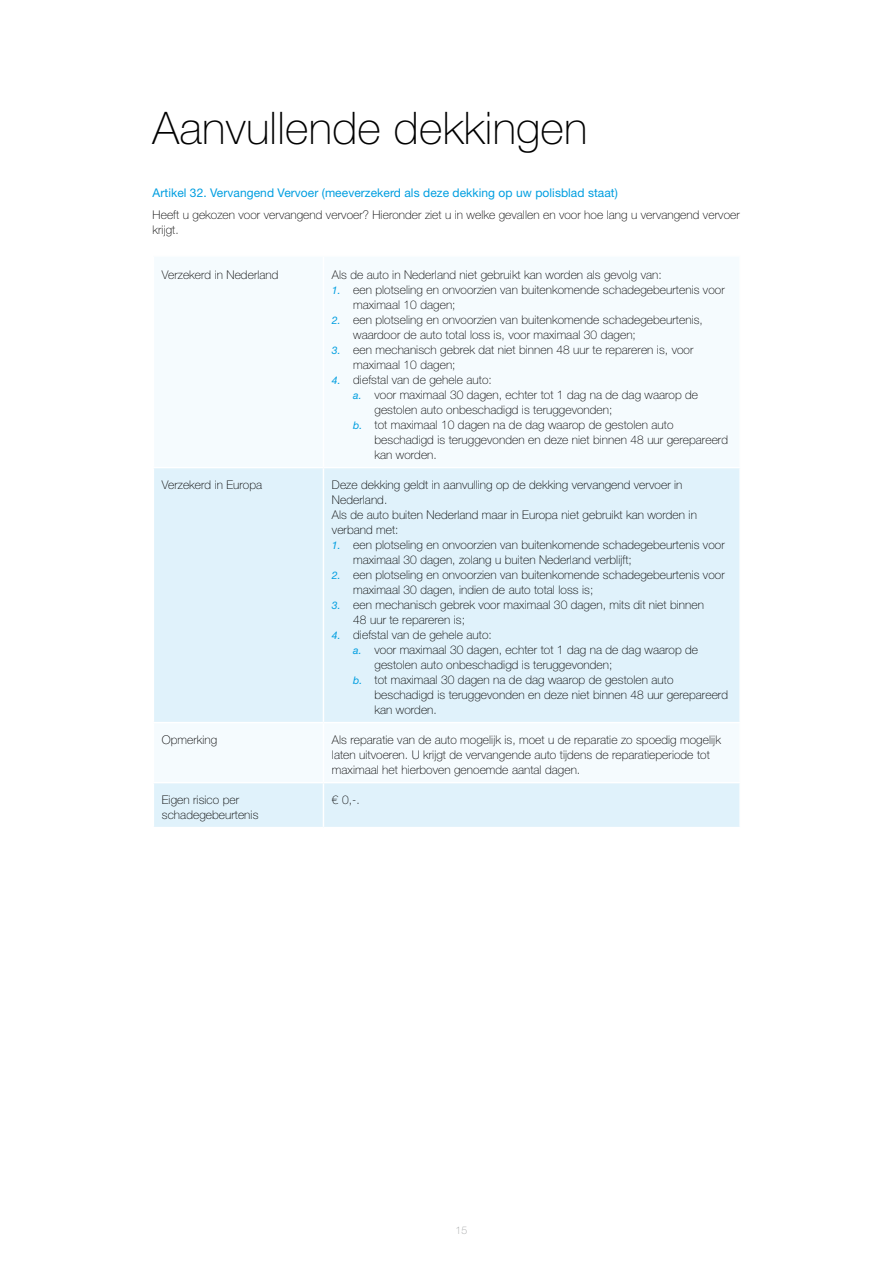
<style>
.page{position:relative;width:893px;height:1263px;background:#fff}
.page>*{position:absolute;margin:0;border:0;box-sizing:border-box;transform-origin:0 0}
.t1{font:100 45px "Helvetica Neue";letter-spacing:.005em;color:#000}
.t2{font:100 12px/15px "Helvetica Neue LT Std";letter-spacing:.005em;color:#000}
.t3{font:12px "Helvetica Neue LT Std";letter-spacing:.005em;color:#009ee0}
.t4{font:100 10.5px "Helvetica Neue LT Std";color:#9c9e9f}
.s1{font-family:"Helvetica Neue";font-weight:400;font-style:italic;font-size:10.5px;color:#009ee0}
</style>
<div class="page">
<svg style="left:154px;top:468px;width:585px;height:359px;fill:#e0f2fb"></svg>
<hr style="left:323px;top:468px;width:1px;height:254px;background:#fff">
<hr style="left:153px;top:722px;width:170px;height:1px;background:#fff">
<hr style="left:323px;top:722px;width:418px;height:1px;background:#fff">
<hr style="left:323px;top:723px;width:1px;height:59px;background:#fff">
<hr style="left:153px;top:782px;width:170px;height:1px;background:#fff">
<hr style="left:323px;top:782px;width:418px;height:1px;background:#fff">
<hr style="left:323px;top:783px;width:1px;height:44px;background:#fff">
<h1 class="t1" style="left:153px;top:103px;width:436px">Aanvullende dekkingen</h1>
<p class="t3" style="left:153px;top:185px;width:467px">Artikel 32. Vervangend Vervoer (meeverzekerd als deze dekking op uw polisblad staat)</p>
<p class="t2" style="left:153px;top:207px;width:589px">Heeft u gekozen voor vervangend vervoer? Hieronder ziet u in welke gevallen en voor hoe lang u vervangend vervoer krijgt.</p>
<p class="t2" style="left:162px;top:267px;width:118px">Verzekerd in Nederland</p>
<p class="t2" style="left:332px;top:267px;width:331px">Als de auto in Nederland niet gebruikt kan worden als gevolg van:</p>
<p class="t2" style="left:353px;top:282px;width:373px;text-indent:-21px"><span class="s1">1.</span> een plotseling en onvoorzien van buitenkomende schadegebeurtenis voor maximaal 10 dagen;</p>
<p class="t2" style="left:353px;top:312px;width:351px;text-indent:-21px"><span class="s1">2.</span> een plotseling en onvoorzien van buitenkomende schadegebeurtenis, waardoor de auto total loss is, voor maximaal 30 dagen;</p>
<p class="t2" style="left:353px;top:342px;width:342px;text-indent:-21px"><span class="s1">3.</span> een mechanisch gebrek dat niet binnen 48 uur te repareren is, voor maximaal 10 dagen;</p>
<p class="t2" style="left:332px;top:372px;width:161px"><span class="s1">4.</span> diefstal van de gehele auto:</p>
<p class="t2" style="left:353px;top:387px;width:346px"><span class="s1">a.</span> voor maximaal 30 dagen, echter tot 1 dag na de dag waarop de</p>
<p class="t2" style="left:374px;top:402px;width:240px">gestolen auto onbeschadigd is teruggevonden;</p>
<p class="t2" style="left:353px;top:417px;width:322px"><span class="s1">b.</span> tot maximaal 10 dagen na de dag waarop de gestolen auto</p>
<p class="t2" style="left:374px;top:432px;width:355px">beschadigd is teruggevonden en deze niet binnen 48 uur gerepareerd</p>
<p class="t2" style="left:374px;top:447px;width:64px">kan worden.</p>
<p class="t2" style="left:162px;top:477px;width:102px">Verzekerd in Europa</p>
<p class="t2" style="left:332px;top:477px;width:366px">Deze dekking geldt in aanvulling op de dekking vervangend vervoer in Nederland.<br>Als de auto buiten Nederland maar in Europa niet gebruikt kan worden in verband met:</p>
<p class="t2" style="left:353px;top:537px;width:373px;text-indent:-21px"><span class="s1">1.</span> een plotseling en onvoorzien van buitenkomende schadegebeurtenis voor maximaal 30 dagen, zolang u buiten Nederland verblijft;</p>
<p class="t2" style="left:353px;top:567px;width:373px;text-indent:-21px"><span class="s1">2.</span> een plotseling en onvoorzien van buitenkomende schadegebeurtenis voor maximaal 30 dagen, indien de auto total loss is;</p>
<p class="t2" style="left:353px;top:597px;width:352px;text-indent:-21px"><span class="s1">3.</span> een mechanisch gebrek voor maximaal 30 dagen, mits dit niet binnen<br>48 uur te repareren is;</p>
<p class="t2" style="left:332px;top:627px;width:161px"><span class="s1">4.</span> diefstal van de gehele auto:</p>
<p class="t2" style="left:353px;top:642px;width:346px"><span class="s1">a.</span> voor maximaal 30 dagen, echter tot 1 dag na de dag waarop de</p>
<p class="t2" style="left:374px;top:657px;width:240px">gestolen auto onbeschadigd is teruggevonden;</p>
<p class="t2" style="left:353px;top:672px;width:322px"><span class="s1">b.</span> tot maximaal 30 dagen na de dag waarop de gestolen auto</p>
<p class="t2" style="left:374px;top:687px;width:355px">beschadigd is teruggevonden en deze niet binnen 48 uur gerepareerd</p>
<p class="t2" style="left:374px;top:702px;width:64px">kan worden.</p>
<p class="t2" style="left:162px;top:732px;width:57px">Opmerking</p>
<p class="t2" style="left:332px;top:732px;width:390px">Als reparatie van de auto mogelijk is, moet u de reparatie zo spoedig mogelijk laten uitvoeren. U krijgt de vervangende auto tijdens de reparatieperiode tot maximaal het hierboven genoemde aantal dagen.</p>
<p class="t2" style="left:162px;top:792px;width:98px">Eigen risico per schadegebeurtenis</p>
<p class="t2" style="left:332px;top:792px;width:29px">€ 0,-.</p>
<p class="t4" style="left:456px;top:1224px;width:13px">15</p>
</div>
